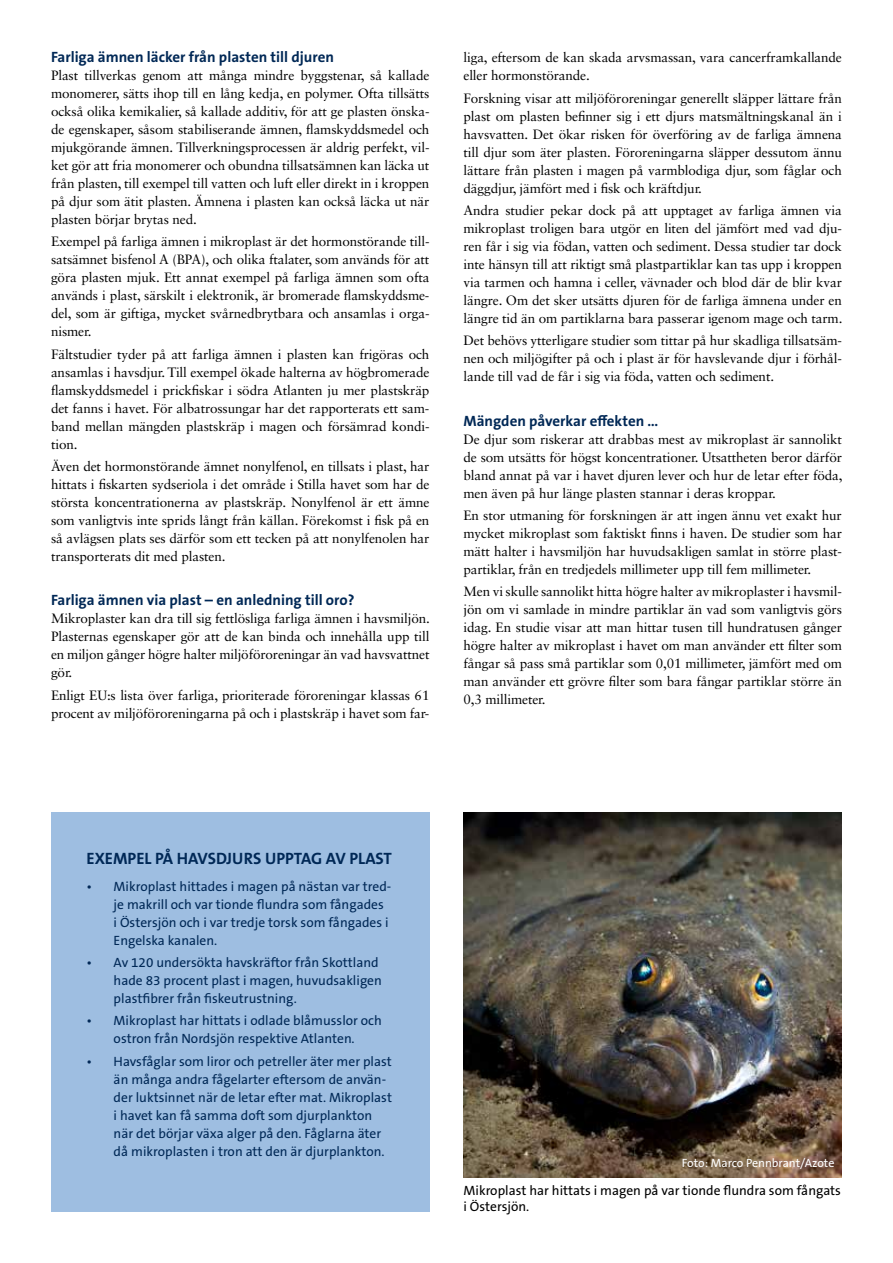
<style>
.page{position:relative;width:893px;height:1263px;background:#fff}
.page>*{position:absolute;margin:0;border:0;box-sizing:border-box;transform-origin:0 0}
.t1{font:700 16.5px "The Sans B W7";color:#002856}
.t2{font:700 15px "The Sans B W7";color:#002856}
.t3{font:13.5px/18px "Sabon LT Std";letter-spacing:-.01em;color:#000;text-align:justify}
.t4{font:13.5px/18px "The Sans B W5 Plain";color:#002856}
.t5{font:13.5px/16.2px "The Sans B W5 Plain";color:#000}
.t6{font:12px "The Sans B W5 Plain";color:#fff}
</style>
<div class="page">
<div style="left:51px;top:812px;width:378px;height:399px;background:#9ebee1"></div>
<img style="left:463px;top:812px;width:379px;height:366px">
<p class="t2" style="left:51px;top:47px;width:284px">Farliga ämnen läcker från plasten till djuren</p>
<p class="t3" style="left:51px;top:66px;width:380px">Plast tillverkas genom att många mindre byggstenar, så kallade monomerer, sätts ihop till en lång kedja, en polymer. Ofta tillsätts också olika kemikalier, så kallade additiv, för att ge plasten önska&shy;de egenskaper, såsom stabiliserande ämnen, flamskyddsmedel och mjukgörande ämnen. Tillverkningsprocessen är aldrig perfekt, vil&shy;ket gör att fria monomerer och obundna tillsatsämnen kan läcka ut från plasten, till exempel till vatten och luft eller direkt in i kroppen på djur som ätit plasten. Ämnena i plasten kan också läcka ut när plasten börjar brytas ned.</p>
<p class="t3" style="left:51px;top:233px;width:380px">Exempel på farliga ämnen i mikroplast är det hormonstörande till&shy;satsämnet bisfenol A (BPA), och olika ftalater, som används för att göra plasten mjuk. Ett annat exempel på farliga ämnen som ofta används i plast, särskilt i elektronik, är bromerade flamskyddsme&shy;del, som är giftiga, mycket svårnedbrytbara och ansamlas i orga&shy;nismer.</p>
<p class="t3" style="left:51px;top:345px;width:380px">Fältstudier tyder på att farliga ämnen i plasten kan frigöras och ansamlas i havsdjur. Till exempel ökade halterna av högbromerade flamskyddsmedel i prickfiskar i södra Atlanten ju mer plastskräp det fanns i havet. För albatrossungar har det rapporterats ett sam&shy;band mellan mängden plastskräp i magen och försämrad kondi&shy;tion.</p>
<p class="t3" style="left:51px;top:457px;width:380px">Även det hormonstörande ämnet nonylfenol, en tillsats i plast, har hittats i fiskarten sydseriola i det område i Stilla havet som har de största koncentrationerna av plastskräp. Nonylfenol är ett ämne som vanligtvis inte sprids långt från källan. Förekomst i fisk på en så avlägsen plats ses därför som ett tecken på att nonylfenolen har transporterats dit med plasten.</p>
<p class="t2" style="left:51px;top:591px;width:305px">Farliga ämnen via plast – en anledning till oro?</p>
<p class="t3" style="left:51px;top:610px;width:380px">Mikroplaster kan dra till sig fettlösliga farliga ämnen i havsmiljön.<br>Plasternas egenskaper gör att de kan binda och innehålla upp till en miljon gånger högre halter miljöföroreningar än vad havsvattnet gör.</p>
<p class="t3" style="left:51px;top:686px;width:380px">Enligt EU:s lista över farliga, prioriterade föroreningar klassas 61 procent av miljöföroreningarna på och i plastskräp i havet som far-</p>
<p class="t3" style="left:463px;top:49px;width:380px">liga, eftersom de kan skada arvsmassan, vara cancerframkallande eller hormonstörande.</p>
<p class="t3" style="left:463px;top:89px;width:380px">Forskning visar att miljöföroreningar generellt släpper lättare från plast om plasten befinner sig i ett djurs matsmältningskanal än i havsvatten. Det ökar risken för överföring av de farliga ämnena till djur som äter plasten. Föroreningarna släpper dessutom ännu lättare från plasten i magen på varmblodiga djur, som fåglar och däggdjur, jämfört med i fisk och kräftdjur.</p>
<p class="t3" style="left:463px;top:201px;width:380px">Andra studier pekar dock på att upptaget av farliga ämnen via mikroplast troligen bara utgör en liten del jämfört med vad dju&shy;ren får i sig via födan, vatten och sediment. Dessa studier tar dock inte hänsyn till att riktigt små plastpartiklar kan tas upp i kroppen via tarmen och hamna i celler, vävnader och blod där de blir kvar längre. Om det sker utsätts djuren för de farliga ämnena under en längre tid än om partiklarna bara passerar igenom mage och tarm.</p>
<p class="t3" style="left:463px;top:331px;width:380px">Det behövs ytterligare studier som tittar på hur skadliga tillsatsäm&shy;nen och miljögifter på och i plast är för havslevande djur i förhål&shy;lande till vad de får i sig via föda, vatten och sediment.</p>
<p class="t2" style="left:463px;top:411px;width:196px">Mängden påverkar effekten ...</p>
<p class="t3" style="left:463px;top:430px;width:380px">De djur som riskerar att drabbas mest av mikroplast är sannolikt de som utsätts för högst koncentrationer. Utsattheten beror därför bland annat på var i havet djuren lever och hur de letar efter föda, men även på hur länge plasten stannar i deras kroppar.</p>
<p class="t3" style="left:463px;top:506px;width:380px">En stor utmaning för forskningen är att ingen ännu vet exakt hur mycket mikroplast som faktiskt finns i haven. De studier som har mätt halter i havsmiljön har huvudsakligen samlat in större plast&shy;partiklar, från en tredjedels millimeter upp till fem millimeter.</p>
<p class="t3" style="left:463px;top:582px;width:380px">Men vi skulle sannolikt hitta högre halter av mikroplaster i havsmil&shy;jön om vi samlade in mindre partiklar än vad som vanligtvis görs idag. En studie visar att man hittar tusen till hundratusen gånger högre halter av mikroplast i havet om man använder ett filter som fångar så pass små partiklar som 0,01 millimeter, jämfört med om man använder ett grövre filter som bara fångar partiklar större än 0,3 millimeter.</p>
<p class="t1" style="left:87px;top:848px;width:307px">EXEMPEL PÅ HAVSDJURS UPPTAG AV PLAST</p>
<p class="t4" style="left:114px;top:877px;width:279px;text-indent:-27px">• Mikroplast hittades i magen på nästan var tred&shy;je makrill och var tionde flundra som fångades<br>i Östersjön och i var tredje torsk som fångades i Engelska kanalen.</p>
<p class="t4" style="left:114px;top:954px;width:270px;text-indent:-27px">• Av 120 undersökta havskräftor från Skottland hade 83 procent plast i magen, huvudsakligen plastfibrer från fiskeutrustning.</p>
<p class="t4" style="left:87px;top:1012px;width:297px;text-align:center">• Mikroplast har hittats i odlade blåmusslor och ostron från Nordsjön respektive Atlanten.</p>
<p class="t4" style="left:114px;top:1052px;width:280px;text-indent:-27px">• Havsfåglar som liror och petreller äter mer plast än många andra fågelarter eftersom de använ&shy;der luktsinnet när de letar efter mat. Mikroplast i havet kan få samma doft som djurplankton när det börjar växa alger på den. Fåglarna äter då mikroplasten i tron att den är djurplankton.</p>
<p class="t6" style="left:682px;top:1155px;width:154px">Foto: Marco Pennbrant/Azote</p>
<p class="t5" style="left:463px;top:1182px;width:379px">Mikroplast har hittats i magen på var tionde flundra som fångats i Östersjön.</p>
</div>
